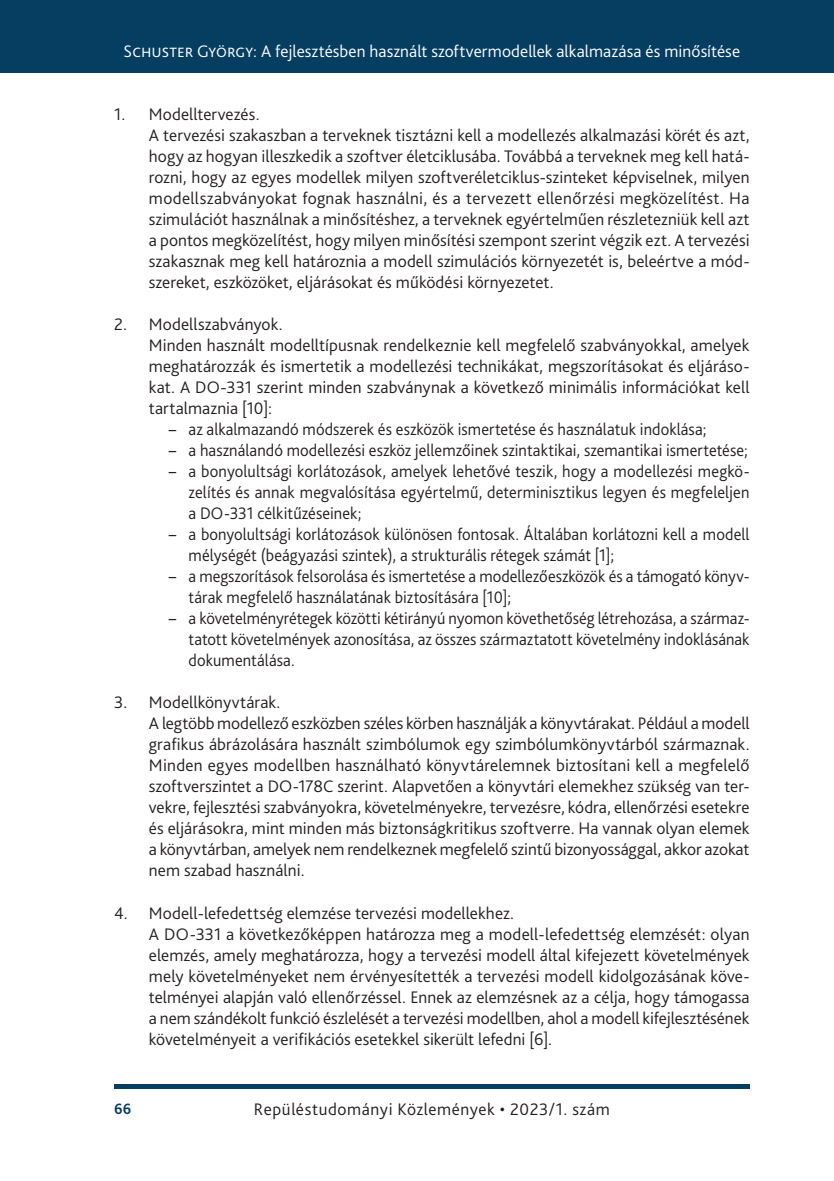
<style>
.page{position:relative;width:834px;height:1181px;background:#fff}
.page>*{position:absolute;margin:0;border:0;box-sizing:border-box;transform-origin:0 0}
._2__Body_1st_paragraph___1_sor_elötte{font:300 17.5px/21px "Bliss Pro";letter-spacing:.01em;color:#231f20;text-align:justify}
._2__Body_1st_paragraph___1_sor_elötte-2{font:300 17.5px/21px "Bliss Pro";letter-spacing:.01em;color:#231f20;text-align:justify;scale:.95 1}
.t1{font:300 17.5px "Bliss Pro";letter-spacing:.005em;color:#fff}
.t2{font:700 15.75px "Bliss Pro";color:#063e62;scale:.95 1}
.s1{font-weight:400}
</style>
<div class="page">
<div style="left:0;top:0;width:833px;height:73px;background:#063e62"></div>
<hr style="left:833px;top:0;width:1px;height:73px;background:#063e62">
<div style="left:114px;top:1084px;width:635px;height:5px;background:#063e62"></div>
<p class="t1" style="left:124px;top:41px;width:618px">Schuster György: A fejlesztésben használt szoftvermodellek alkalmazása és minősítése</p>
<p class="_2__Body_1st_paragraph___1_sor_elötte" style="left:114px;top:103px;width:147px">1. Modelltervezés.</p>
<p class="_2__Body_1st_paragraph___1_sor_elötte" style="left:149px;top:124px;width:602px">A tervezési szakaszban a terveknek tisztázni kell a modellezés alkalmazási körét és azt, hogy az hogyan illeszkedik a szoftver életciklusába. Továbbá a terveknek meg kell hatá&shy;rozni, hogy az egyes modellek milyen szoftveréletciklus-szinteket képviselnek, milyen modellszabványokat fognak használni, és a tervezett ellenőrzési megközelítést. Ha szimulációt használnak a minősítéshez, a terveknek egyértelműen részletezniük kell azt a pontos megközelítést, hogy milyen minősítési szempont szerint végzik ezt. A tervezési szakasznak meg kell határoznia a modell szimulációs környezetét is, beleértve a mód&shy;szereket, eszközöket, eljárásokat és működési környezetet.</p>
<p class="_2__Body_1st_paragraph___1_sor_elötte" style="left:114px;top:313px;width:170px">2. Modellszabványok.</p>
<p class="_2__Body_1st_paragraph___1_sor_elötte" style="left:149px;top:334px;width:602px">Minden használt modelltípusnak rendelkeznie kell megfelelő szabványokkal, amelyek meghatározzák és ismertetik a modellezési technikákat, megszorításokat és eljáráso&shy;kat. A DO-331 szerint minden szabványnak a következő minimális információkat kell tartalmaznia [10]:</p>
<p class="_2__Body_1st_paragraph___1_sor_elötte-2" style="left:169px;top:418px;width:567px"><span class="s1">–</span> az alkalmazandó módszerek és eszközök ismertetése és használatuk indoklása;</p>
<p class="_2__Body_1st_paragraph___1_sor_elötte-2" style="left:169px;top:439px;width:611px"><span class="s1">–</span> a használandó modellezési eszköz jellemzőinek szintaktikai, szemantikai ismertetése;</p>
<p class="_2__Body_1st_paragraph___1_sor_elötte-2" style="left:189px;top:460px;width:592px;text-indent:-20px"><span class="s1">–</span> a bonyolultsági korlátozások, amelyek lehetővé teszik, hogy a modellezési megkö&shy;zelítés és annak megvalósítása egyértelmű, determinisztikus legyen és megfeleljen a DO-331 célkitűzéseinek;</p>
<p class="_2__Body_1st_paragraph___1_sor_elötte-2" style="left:189px;top:523px;width:592px;text-indent:-20px"><span class="s1">–</span> a bonyolultsági korlátozások különösen fontosak. Általában korlátozni kell a modell mélységét (beágyazási szintek), a strukturális rétegek számát [1];</p>
<p class="_2__Body_1st_paragraph___1_sor_elötte-2" style="left:189px;top:565px;width:592px;text-indent:-20px"><span class="s1">–</span> a megszorítások felsorolása és ismertetése a modellezőeszközök és a támogató könyv&shy;tárak megfelelő használatának biztosítására [10];</p>
<p class="_2__Body_1st_paragraph___1_sor_elötte-2" style="left:189px;top:607px;width:592px;text-indent:-20px"><span class="s1">–</span> a követelményrétegek közötti kétirányú nyomon követhetőség létrehozása, a származ&shy;tatott követelmények azonosítása, az összes származtatott követelmény indoklásának dokumentálása.</p>
<p class="_2__Body_1st_paragraph___1_sor_elötte" style="left:114px;top:691px;width:168px">3. Modellkönyvtárak.</p>
<p class="_2__Body_1st_paragraph___1_sor_elötte" style="left:149px;top:712px;width:602px">A legtöbb modellező eszközben széles körben használják a könyvtárakat. Például a modell grafikus ábrázolására használt szimbólumok egy szimbólumkönyvtárból származnak.<br>Minden egyes modellben használható könyvtárelemnek biztosítani kell a megfelelő szoftverszintet a DO-178C szerint. Alapvetően a könyvtári elemekhez szükség van ter&shy;vekre, fejlesztési szabványokra, követelményekre, tervezésre, kódra, ellenőrzési esetekre és eljárásokra, mint minden más biztonságkritikus szoftverre. Ha vannak olyan elemek a könyvtárban, amelyek nem rendelkeznek megfelelő szintű bizonyossággal, akkor azokat nem szabad használni.</p>
<p class="_2__Body_1st_paragraph___1_sor_elötte" style="left:114px;top:901px;width:401px">4. Modell-lefedettség elemzése tervezési modellekhez.</p>
<p class="_2__Body_1st_paragraph___1_sor_elötte" style="left:149px;top:922px;width:602px">A DO-331 a következőképpen határozza meg a modell-lefedettség elemzését: olyan elemzés, amely meghatározza, hogy a tervezési modell által kifejezett követelmények mely követelményeket nem érvényesítették a tervezési modell kidolgozásának köve&shy;telményei alapján való ellenőrzéssel. Ennek az elemzésnek az a célja, hogy támogassa a nem szándékolt funkció észlelését a tervezési modellben, ahol a modell kifejlesztésének követelményeit a verifikációs esetekkel sikerült lefedni [6].</p>
<p class="t2" style="left:114px;top:1099px;width:20px">66</p>
<p class="_2__Body_1st_paragraph___1_sor_elötte" style="left:254px;top:1098px;width:357px">Repüléstudományi Közlemények • 2023/1. szám</p>
</div>
